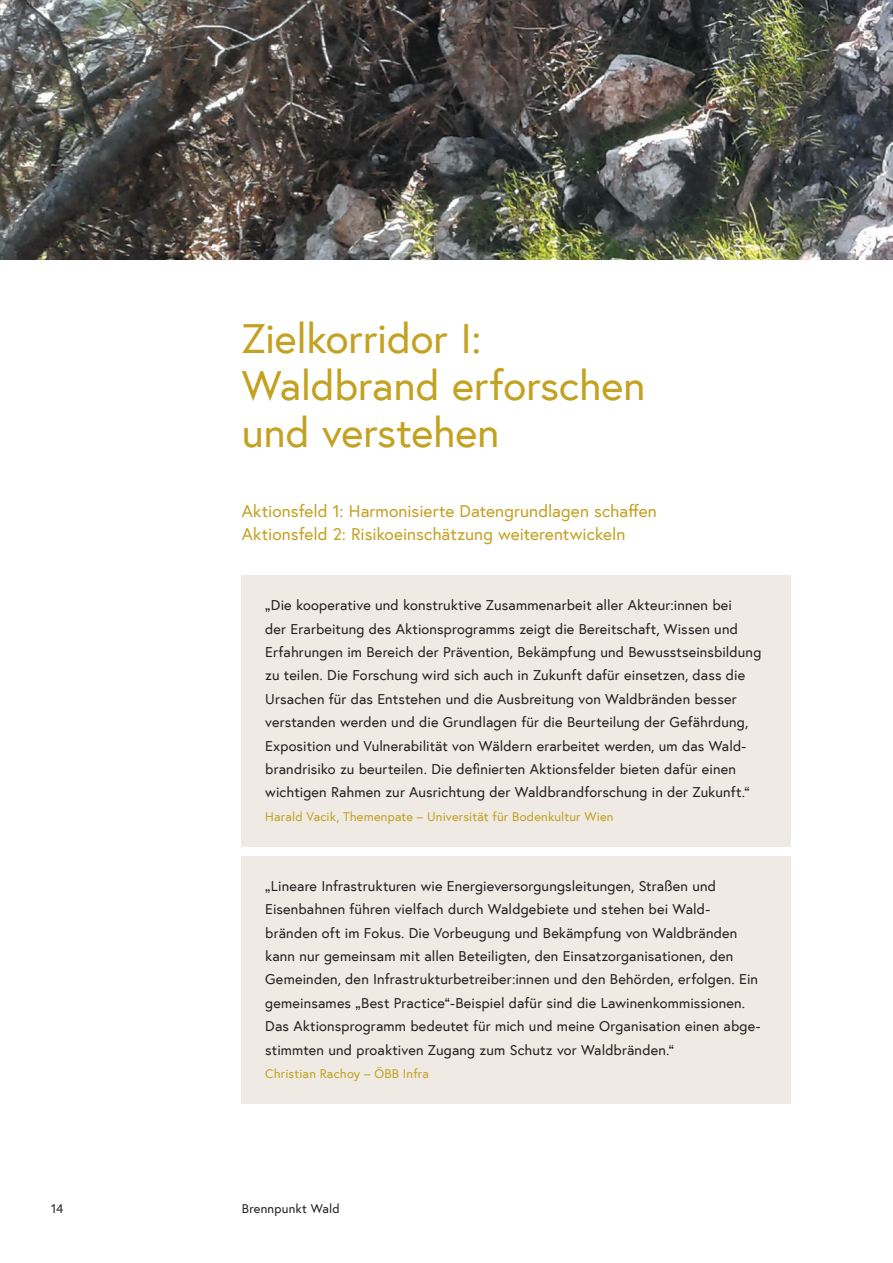
<style>
.page{position:relative;width:893px;height:1263px;background:#fff}
.page>*{position:absolute;margin:0;border:0;box-sizing:border-box;transform-origin:0 0}
.t1{font:42px/46.8px "Europa Austria";letter-spacing:-.005em;color:#c3a121}
.t2{font:17.25px/23.4px "Europa Austria";color:#c3a121}
.t3{font:14.4px/23.4px "Europa Austria";letter-spacing:.01em;color:#231f20}
.t4{font:12.75px "Europa Austria";letter-spacing:.015em;color:#c3a121}
.t5{font:12.75px "Europa Austria";letter-spacing:.02em;color:#231f20}
</style>
<div class="page">
<div style="left:242px;top:576px;width:549px;height:271px;background:#efeae4"></div>
<div style="left:242px;top:856px;width:549px;height:248px;background:#efeae4"></div>
<img style="left:0;top:0;width:893px;height:259px">
<h1 class="t1" style="left:242px;top:314px;width:405px">Zielkorridor I:<br>Waldbrand erforschen und verstehen</h1>
<p class="t2" style="left:242px;top:499px;width:417px">Aktionsfeld 1: Harmonisierte Datengrundlagen schaffen<br>Aktionsfeld 2: Risikoeinschätzung weiterentwickeln</p>
<p class="t3" style="left:265px;top:593px;width:498px">„Die kooperative und konstruktive Zusammenarbeit aller Akteur:innen bei<br>der Erarbeitung des Aktionsprogramms zeigt die Bereitschaft, Wissen und Erfahrungen im Bereich der Prävention, Bekämpfung und Bewusstseinsbildung zu teilen. Die Forschung wird sich auch in Zukunft dafür einsetzen, dass die Ursachen für das Entstehen und die Ausbreitung von Waldbränden besser verstanden werden und die Grundlagen für die Beurteilung der Gefährdung, Exposition und Vulnerabilität von Wäldern erarbeitet werden, um das Wald&shy;brandrisiko zu beurteilen. Die definierten Aktionsfelder bieten dafür einen wichtigen Rahmen zur Ausrichtung der Waldbrandforschung in der Zukunft.“</p>
<p class="t4" style="left:265px;top:808px;width:350px">Harald Vacik, Themenpate – Universität für Bodenkultur Wien</p>
<p class="t3" style="left:265px;top:874px;width:497px">„Lineare Infrastrukturen wie Energieversorgungsleitungen, Straßen und Eisenbahnen führen vielfach durch Waldgebiete und stehen bei Wald&shy;bränden oft im Fokus. Die Vorbeugung und Bekämpfung von Waldbränden kann nur gemeinsam mit allen Beteiligten, den Einsatzorganisationen, den Gemeinden, den Infrastrukturbetreiber:innen und den Behörden, erfolgen. Ein gemeinsames „Best Practice“-Beispiel dafür sind die Lawinenkommissionen.<br>Das Aktionsprogramm bedeutet für mich und meine Organisation einen abge&shy;stimmten und proaktiven Zugang zum Schutz vor Waldbränden.“</p>
<p class="t4" style="left:265px;top:1065px;width:165px">Christian Rachoy – ÖBB Infra</p>
<p class="t5" style="left:51px;top:1200px;width:14px">14</p>
<p class="t5" style="left:242px;top:1200px;width:99px">Brennpunkt Wald</p>
</div>
